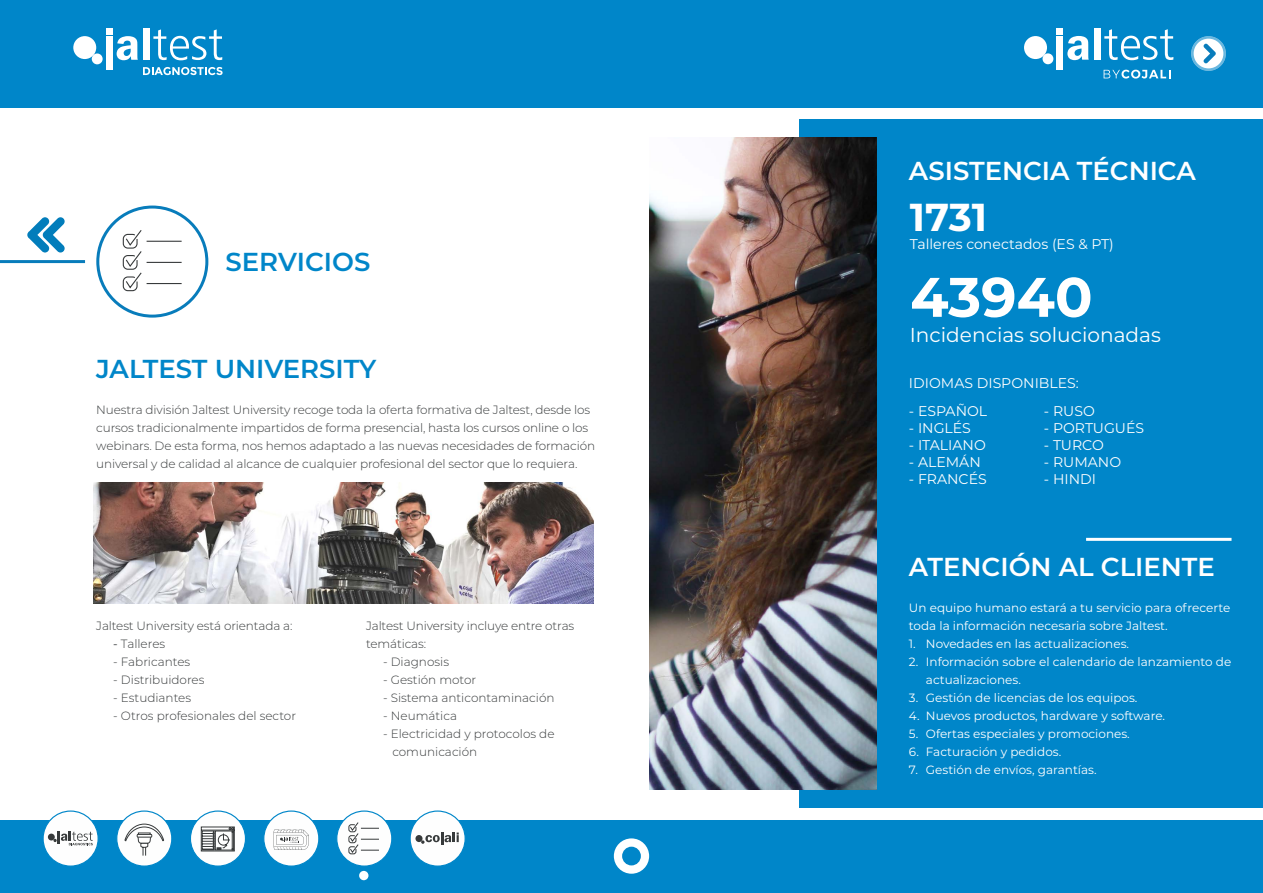
<style>
.page{position:relative;width:1263px;height:893px;background:#fff}
.page>*{position:absolute;margin:0;border:0;box-sizing:border-box;transform-origin:0 0}
.t1{font:700 55.65px "Montserrat";color:#fff}
.t2{font:700 38.85px "Montserrat";color:#fff}
.t3{font:600 25.95px "Montserrat";color:#fff}
.t4{font:600 25.95px "Montserrat";color:#0086c9}
.t5{font:20.1px "Montserrat";color:#fff}
.t6{font:14.1px "Montserrat";color:#fff}
.t7{font:300 12px/18px "Montserrat";letter-spacing:-.01em;color:#373a3b}
.t8{font:12px/18px "Montserrat";color:#fff}
.s1{font-weight:400}
</style>
<div class="page">
<div style="left:0;top:821px;width:1263px;height:72px;background:#0086c9"></div>
<svg style="left:614px;top:838px;width:35px;height:36px"></svg>
<div style="left:359px;top:871px;width:9px;height:9px;background:#fff;border-radius:50%"></div>
<svg style="left:122px;top:230px;width:60px;height:62px"></svg>
<div style="left:0;top:0;width:1263px;height:107px;background:#0086c9"></div>
<div style="left:106px;top:28px;width:6px;height:7px;background:#fff"></div>
<svg style="left:117px;top:36px;width:21px;height:24px"></svg>
<div style="left:143px;top:28px;width:7px;height:32px;background:#fff"></div>
<svg style="left:153px;top:29px;width:69px;height:31px"></svg>
<div style="left:106px;top:37px;width:6px;height:33px;background:#fff"></div>
<div style="left:73px;top:36px;width:23px;height:23px;background:#fff;border-radius:50%"></div>
<div style="left:92px;top:53px;width:11px;height:11px;background:#fff;border-radius:50%"></div>
<svg style="left:143px;top:67px;width:80px;height:8px"></svg>
<hr style="left:0;top:260px;width:85px;height:3px;background:#087cbb">
<div style="left:96px;top:206px;width:112px;height:112px;border:3px solid #087cbb;border-radius:50%"></div>
<div style="left:799px;top:120px;width:464px;height:688px;background:#0086c9"></div>
<img style="left:649px;top:137px;width:227px;height:653px">
<hr style="left:1086px;top:538px;width:145px;height:3px;background:#fff">
<img style="left:93px;top:483px;width:500px;height:120px">
<svg style="left:27px;top:217px;width:38px;height:36px"></svg>
<div style="left:1056px;top:28px;width:7px;height:7px;background:#fff"></div>
<svg style="left:1067px;top:36px;width:22px;height:24px"></svg>
<div style="left:1094px;top:28px;width:6px;height:32px;background:#fff"></div>
<svg style="left:1104px;top:29px;width:69px;height:31px"></svg>
<div style="left:1056px;top:37px;width:7px;height:33px;background:#fff"></div>
<div style="left:1024px;top:36px;width:23px;height:23px;background:#fff;border-radius:50%"></div>
<div style="left:1042px;top:53px;width:11px;height:11px;background:#fff;border-radius:50%"></div>
<svg style="left:1103px;top:70px;width:67px;height:9px"></svg>
<svg style="left:1191px;top:36px;width:35px;height:35px"></svg>
<div style="left:1191px;top:36px;width:35px;height:35px;border:2px solid #0086c9;border-radius:50%"></div>
<svg style="left:1203px;top:44px;width:13px;height:19px"></svg>
<div style="left:43px;top:811px;width:55px;height:55px;background:#fefefe;border-radius:50%"></div>
<div style="left:43px;top:810px;width:56px;height:57px;border:1px solid #0086c9;border-radius:50%"></div>
<div style="left:117px;top:811px;width:55px;height:55px;background:#fefefe;border-radius:50%"></div>
<div style="left:116px;top:810px;width:56px;height:57px;border:1px solid #0086c9;border-radius:50%"></div>
<div style="left:190px;top:811px;width:55px;height:55px;background:#fefefe;border-radius:50%"></div>
<div style="left:190px;top:810px;width:56px;height:57px;border:1px solid #0086c9;border-radius:50%"></div>
<div style="left:337px;top:811px;width:55px;height:55px;background:#fefefe;border-radius:50%"></div>
<div style="left:336px;top:810px;width:56px;height:57px;border:1px solid #0086c9;border-radius:50%"></div>
<div style="left:264px;top:811px;width:55px;height:55px;background:#fefefe;border-radius:50%"></div>
<div style="left:263px;top:810px;width:56px;height:57px;border:1px solid #0086c9;border-radius:50%"></div>
<div style="left:410px;top:811px;width:55px;height:55px;background:#fefefe;border-radius:50%"></div>
<div style="left:409px;top:810px;width:57px;height:57px;border:1px solid #0086c9;border-radius:50%"></div>
<div style="left:415px;top:835px;width:7px;height:7px;background:#373a3b;border-radius:50%"></div>
<svg style="left:421px;top:832px;width:38px;height:13px"></svg>
<svg style="left:274px;top:830px;width:35px;height:20px"></svg>
<svg style="left:348px;top:822px;width:31px;height:32px"></svg>
<svg style="left:124px;top:823px;width:40px;height:33px"></svg>
<svg style="left:201px;top:826px;width:34px;height:25px"></svg>
<div style="left:48px;top:834px;width:7px;height:6px;background:#373a3b;border-radius:50%"></div>
<svg style="left:53px;top:831px;width:40px;height:14px"></svg>
<h3 class="t4" style="left:226px;top:243px;width:146px">SERVICIOS</h3>
<h3 class="t4" style="left:96px;top:350px;width:282px">JALTEST UNIVERSITY</h3>
<p class="t7" style="left:96px;top:400px;width:500px">Nuestra división Jaltest University recoge toda la oferta formativa de Jaltest, desde los cursos tradicionalmente impartidos de forma presencial, hasta los cursos online o los webinars. De esta forma, nos hemos adaptado a las nuevas necesidades de formación universal y de calidad al alcance de cualquier profesional del sector que lo requiera.</p>
<p class="t7" style="left:96px;top:616px;width:198px">Jaltest University está orientada a:</p>
<p class="t7" style="left:113px;top:634px;width:53px"><span class="s1">-</span> Talleres</p>
<p class="t7" style="left:113px;top:652px;width:78px">- Fabricantes</p>
<p class="t7" style="left:113px;top:670px;width:93px">- Distribuidores</p>
<p class="t7" style="left:113px;top:688px;width:79px">- Estudiantes</p>
<p class="t7" style="left:113px;top:706px;width:184px">- Otros profesionales del sector</p>
<p class="t7" style="left:366px;top:616px;width:210px">Jaltest University incluye entre otras temáticas:</p>
<p class="t7" style="left:383px;top:652px;width:68px">- Diagnosis</p>
<p class="t7" style="left:383px;top:670px;width:95px">- Gestión motor</p>
<p class="t7" style="left:383px;top:688px;width:173px">- Sistema anticontaminación</p>
<p class="t7" style="left:383px;top:706px;width:75px">- Neumática</p>
<p class="t7" style="left:392px;top:724px;width:164px;text-indent:-9px">- Electricidad y protocolos de comunicación</p>
<h3 class="t3" style="left:909px;top:152px;width:288px">ASISTENCIA TÉCNICA</h3>
<h2 class="t2" style="left:910px;top:189px;width:79px">1731</h2>
<p class="t6" style="left:910px;top:234px;width:206px">Talleres conectados (ES &amp; PT)</p>
<h1 class="t1" style="left:910px;top:257px;width:184px">43940</h1>
<h3 class="t5" style="left:910px;top:321px;width:253px">Incidencias solucionadas</h3>
<p class="t6" style="left:909px;top:373px;width:171px">IDIOMAS DISPONIBLES:</p>
<p class="t6" style="left:909px;top:401px;width:80px">- ESPAÑOL</p>
<p class="t6" style="left:909px;top:418px;width:63px">- INGLÉS</p>
<p class="t6" style="left:909px;top:435px;width:78px">- ITALIANO</p>
<p class="t6" style="left:909px;top:452px;width:73px">- ALEMÁN</p>
<p class="t6" style="left:909px;top:469px;width:79px">- FRANCÉS</p>
<p class="t6" style="left:1044px;top:401px;width:52px">- RUSO</p>
<p class="t6" style="left:1044px;top:418px;width:102px">- PORTUGUÉS</p>
<p class="t6" style="left:1044px;top:435px;width:61px">- TURCO</p>
<p class="t6" style="left:1044px;top:452px;width:79px">- RUMANO</p>
<p class="t6" style="left:1044px;top:469px;width:54px">- HINDI</p>
<h3 class="t3" style="left:909px;top:548px;width:307px">ATENCIÓN AL CLIENTE</h3>
<p class="t8" style="left:909px;top:598px;width:323px">Un equipo humano estará a tu servicio para ofrecerte toda la información necesaria sobre Jaltest.</p>
<p class="t8" style="left:909px;top:634px;width:222px">1. Novedades en las actualizaciones.</p>
<p class="t8" style="left:926px;top:652px;width:307px;text-indent:-17px">2. Información sobre el calendario de lanzamiento de actualizaciones.</p>
<p class="t8" style="left:909px;top:688px;width:230px">3. Gestión de licencias de los equipos.</p>
<p class="t8" style="left:909px;top:706px;width:258px">4. Nuevos productos, hardware y software.</p>
<p class="t8" style="left:909px;top:724px;width:222px">5. Ofertas especiales y promociones.</p>
<p class="t8" style="left:909px;top:742px;width:154px">6. Facturación y pedidos.</p>
<p class="t8" style="left:909px;top:760px;width:189px">7. Gestión de envíos, garantías.</p>
</div>
